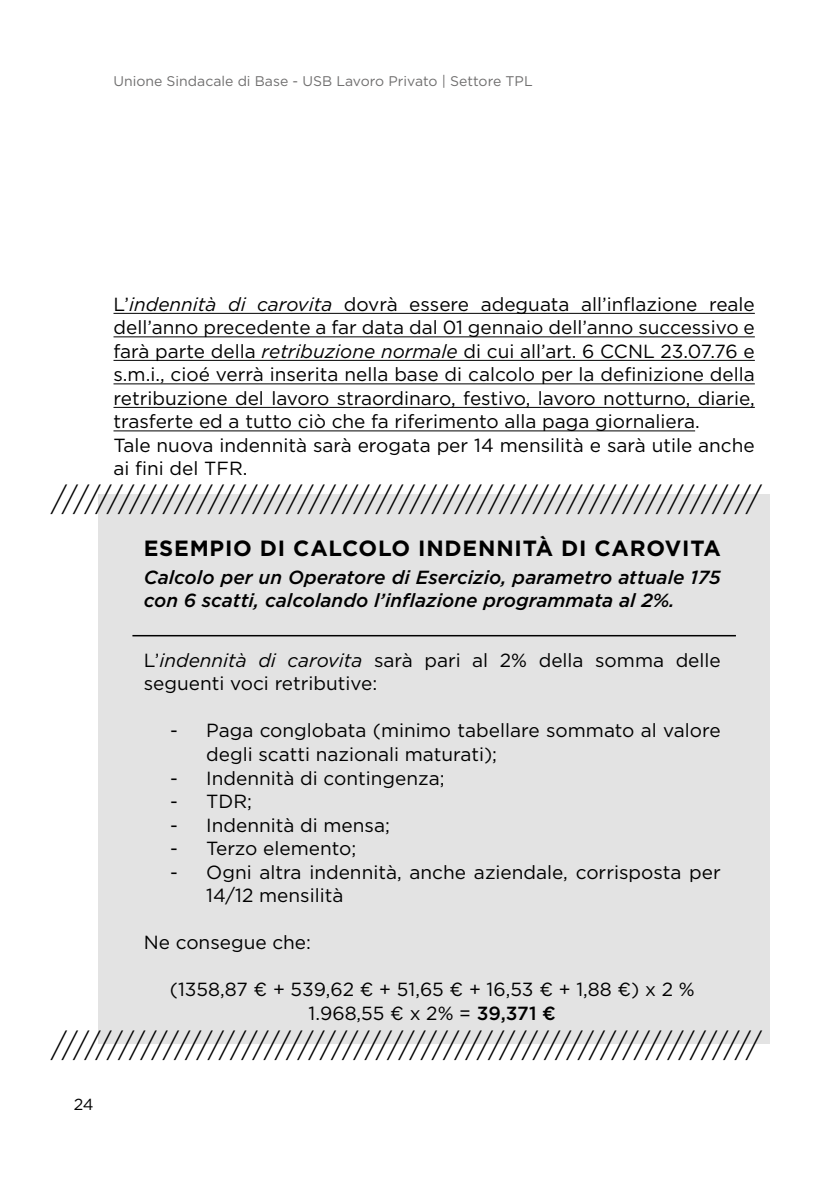
<style>
.page{position:relative;width:840px;height:1191px;background:#fff}
.page>*{position:absolute;margin:0;border:0;box-sizing:border-box;transform-origin:0 0}
.t1{font:300 32px "Gotham";color:#000}
.t2{font:700 22px "Gotham";letter-spacing:.035em;color:#000}
.t3{font:19px/23.6px "Gotham";color:#000}
.t4{font:italic 500 19px/23.6px "Gotham";color:#000}
.t5{font:16px "Gotham";color:#000}
.t6{font:14px "Gotham";color:#706f6f}
.s1{font-style:italic}
.s2{font-weight:500}
</style>
<div class="page">
<hr style="left:113px;top:313px;width:641px;height:1px;background:#000">
<hr style="left:113px;top:336px;width:641px;height:1px;background:#000">
<hr style="left:113px;top:360px;width:641px;height:1px;background:#000">
<hr style="left:113px;top:383px;width:641px;height:1px;background:#000">
<hr style="left:113px;top:407px;width:641px;height:1px;background:#000">
<hr style="left:113px;top:430px;width:581px;height:1px;background:#000">
<div style="left:98px;top:493px;width:671px;height:550px;background:#e3e3e3"></div>
<hr style="left:132px;top:635px;width:603px;height:1px;background:#000">
<p class="t6" style="left:113px;top:72px;width:420px">Unione Sindacale di Base - USB Lavoro Privato | Settore TPL</p>
<p class="t3" style="left:113px;top:292px;width:642px">L’<span class="s1">indennità di carovita</span> dovrà essere adeguata all’inflazione reale dell’anno precedente a far data dal 01 gennaio dell’anno successivo e farà parte della <span class="s1">retribuzione normale</span> di cui all’art. 6 CCNL 23.07.76 e s.m.i., cioé verrà inserita nella base di calcolo per la definizione della retribuzione del lavoro straordinaro, festivo, lavoro notturno, diarie, trasferte ed a tutto ciò che fa riferimento alla paga giornaliera.<br>Tale nuova indennità sarà erogata per 14 mensilità e sarà utile anche ai fini del TFR.</p>
<h1 class="t1" style="left:51px;top:479px;width:712px">///////////////////////////////////////////////////////////////</h1>
<p class="t2" style="left:144px;top:534px;width:578px">ESEMPIO DI CALCOLO INDENNITÀ DI CAROVITA</p>
<p class="t4" style="left:144px;top:565px;width:578px">Calcolo per un Operatore di Esercizio, parametro attuale 175 con 6 scatti, calcolando l’inflazione programmata al 2%.</p>
<p class="t3" style="left:144px;top:648px;width:578px">L’<span class="s1">indennità di carovita</span> sarà pari al 2% della somma delle seguenti voci retributive:</p>
<p class="t3" style="left:206px;top:718px;width:516px;text-indent:-36px">- Paga conglobata (minimo tabellare sommato al valore degli scatti nazionali maturati);</p>
<p class="t3" style="left:170px;top:765px;width:276px">- Indennità di contingenza;</p>
<p class="t3" style="left:170px;top:789px;width:83px">- TDR;</p>
<p class="t3" style="left:170px;top:812px;width:221px">- Indennità di mensa;</p>
<p class="t3" style="left:170px;top:836px;width:187px">- Terzo elemento;</p>
<p class="t3" style="left:206px;top:859px;width:516px;text-indent:-36px">- Ogni altra indennità, anche aziendale, corrisposta per<br>14/12 mensilità</p>
<p class="t3" style="left:144px;top:930px;width:169px">Ne consegue che:</p>
<p class="t3" style="left:170px;top:977px;width:526px;text-align:center">(1358,87 € + 539,62 € + 51,65 € + 16,53 € + 1,88 €) x 2 %<br>1.968,55 € x 2% = <span class="s2">39,371 €</span></p>
<h1 class="t1" style="left:51px;top:1024px;width:712px">///////////////////////////////////////////////////////////////</h1>
<p class="t5" style="left:74px;top:1094px;width:21px">24</p>
</div>
